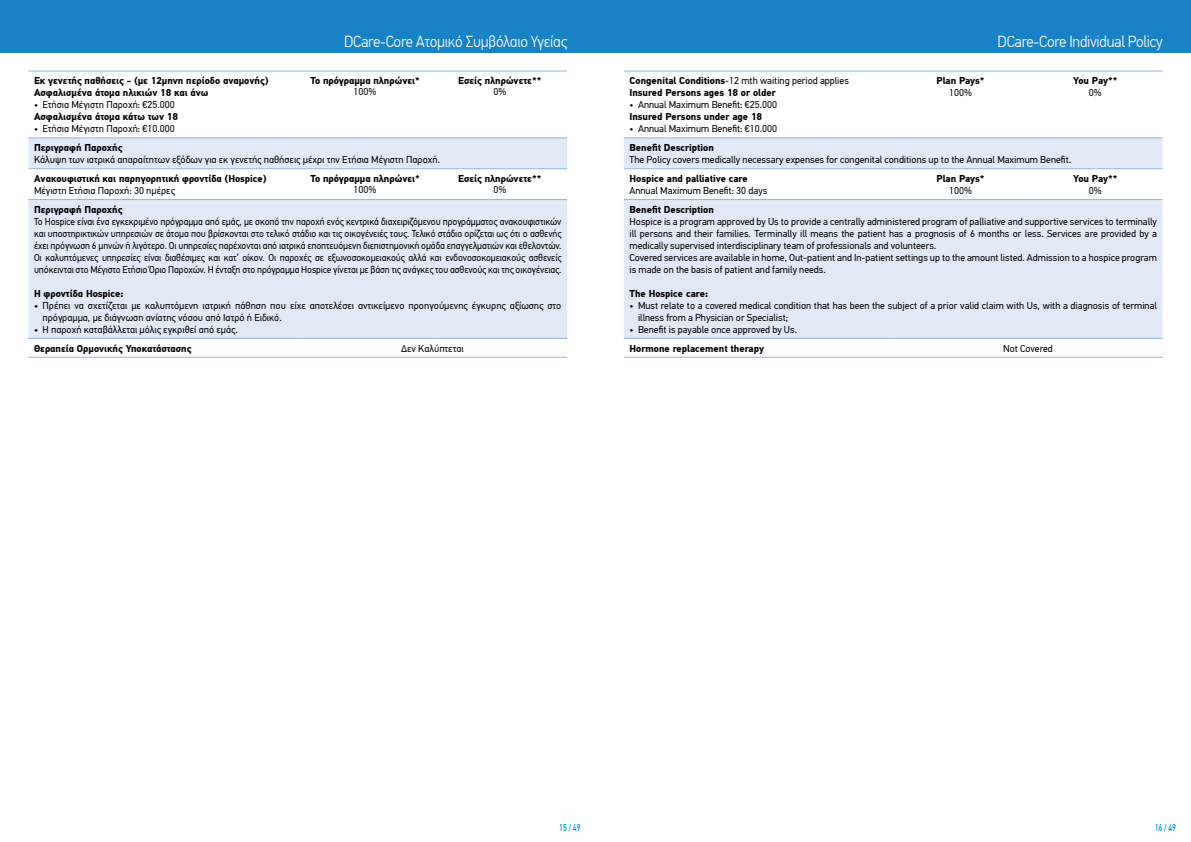
<style>
.page{position:relative;width:1191px;height:842px;background:#fff}
.page>*{position:absolute;margin:0;border:0;box-sizing:border-box;transform-origin:0 0}
.t1{font:300 16px "PF Din Text Pro";letter-spacing:-.015em;color:#fff;scale:.95 1}
.t2{font:10px/12px "PF Din Text Pro";color:#000}
.t3{font:10px/12px "PF Din Text Pro";color:#000;text-align:justify;scale:.95 1}
.t4{font:700 10px/12px "PF Din Text Pro";color:#000}
.t5{font:500 10px "PF Din Text Pro";letter-spacing:-.01em;color:#00a0dc;scale:.74 1}
.s1{font-weight:400}
</style>
<div class="page">
<svg style="left:28px;top:139px;width:539px;height:199px;background:#e5ebf7"></svg>
<hr style="left:298px;top:71px;width:134px;height:1px;background:#93b4df">
<hr style="left:432px;top:71px;width:135px;height:1px;background:#93b4df">
<hr style="left:28px;top:138px;width:270px;height:1px;background:#93b4df">
<hr style="left:298px;top:138px;width:134px;height:1px;background:#93b4df">
<hr style="left:432px;top:138px;width:135px;height:1px;background:#93b4df">
<hr style="left:298px;top:169px;width:134px;height:1px;background:#93b4df">
<hr style="left:432px;top:169px;width:135px;height:1px;background:#93b4df">
<hr style="left:28px;top:199px;width:270px;height:1px;background:#93b4df">
<hr style="left:298px;top:199px;width:134px;height:1px;background:#93b4df">
<hr style="left:432px;top:199px;width:135px;height:1px;background:#93b4df">
<hr style="left:28px;top:357px;width:270px;height:1px;background:#93b4df">
<hr style="left:298px;top:357px;width:134px;height:1px;background:#93b4df">
<hr style="left:432px;top:357px;width:135px;height:1px;background:#93b4df">
<hr style="left:28px;top:71px;width:270px;height:1px;background:#93b4df">
<hr style="left:28px;top:169px;width:270px;height:1px;background:#93b4df">
<hr style="left:28px;top:338px;width:270px;height:1px;background:#93b4df">
<hr style="left:298px;top:338px;width:134px;height:1px;background:#93b4df">
<hr style="left:432px;top:338px;width:135px;height:1px;background:#93b4df">
<div style="left:0;top:0;width:595px;height:53px;background:#1782c5"></div>
<svg style="left:624px;top:139px;width:538px;height:199px;background:#e5ebf7"></svg>
<hr style="left:624px;top:138px;width:269px;height:1px;background:#93b4df">
<hr style="left:893px;top:138px;width:135px;height:1px;background:#93b4df">
<hr style="left:1028px;top:138px;width:134px;height:1px;background:#93b4df">
<hr style="left:624px;top:199px;width:269px;height:1px;background:#93b4df">
<hr style="left:893px;top:199px;width:135px;height:1px;background:#93b4df">
<hr style="left:1028px;top:199px;width:134px;height:1px;background:#93b4df">
<hr style="left:893px;top:338px;width:135px;height:1px;background:#93b4df">
<hr style="left:1028px;top:338px;width:134px;height:1px;background:#93b4df">
<hr style="left:624px;top:357px;width:269px;height:1px;background:#93b4df">
<hr style="left:624px;top:71px;width:269px;height:1px;background:#93b4df">
<hr style="left:893px;top:71px;width:135px;height:1px;background:#93b4df">
<hr style="left:1028px;top:71px;width:134px;height:1px;background:#93b4df">
<hr style="left:624px;top:169px;width:269px;height:1px;background:#93b4df">
<hr style="left:893px;top:169px;width:135px;height:1px;background:#93b4df">
<hr style="left:1028px;top:169px;width:134px;height:1px;background:#93b4df">
<hr style="left:624px;top:338px;width:269px;height:1px;background:#93b4df">
<hr style="left:893px;top:357px;width:135px;height:1px;background:#93b4df">
<hr style="left:1028px;top:357px;width:134px;height:1px;background:#93b4df">
<div style="left:595px;top:0;width:596px;height:53px;background:#1782c5"></div>
<h1 class="t1" style="left:344px;top:33px;width:236px">DCare-Core Ατομικό Συμβόλαιο Υγείας</h1>
<h1 class="t1" style="left:997px;top:33px;width:175px">DCare-Core Individual Policy</h1>
<p class="t4" style="left:34px;top:75px;width:236px">Εκ γενετής παθήσεις - (με 12μηνη περίοδο αναμονής)<br>Ασφαλισμένα άτομα ηλικιών 18 και άνω</p>
<p class="t2" style="left:34px;top:99px;width:142px">• Ετήσια Μέγιστη Παροχή: €25.000</p>
<p class="t4" style="left:34px;top:111px;width:145px">Ασφαλισμένα άτομα κάτω των 18</p>
<p class="t2" style="left:34px;top:123px;width:142px">• Ετήσια Μέγιστη Παροχή: €10.000</p>
<p class="t4" style="left:310px;top:75px;width:111px">Το πρόγραμμα πληρώνει*</p>
<p class="t2" style="left:354px;top:86px;width:24px">100%</p>
<p class="t4" style="left:458px;top:75px;width:85px">Εσείς πληρώνετε**</p>
<p class="t2" style="left:493px;top:86px;width:14px">0%</p>
<p class="t4" style="left:629px;top:75px;width:221px">Congenital Conditions<span class="s1">-12 mth waiting period applies<br></span>Insured Persons ages 18 or older</p>
<p class="t2" style="left:629px;top:99px;width:149px">• Annual Maximum Benefit: €25.000</p>
<p class="t4" style="left:629px;top:111px;width:134px">Insured Persons under age 18</p>
<p class="t2" style="left:629px;top:123px;width:149px">• Annual Maximum Benefit: €10.000</p>
<p class="t4" style="left:936px;top:75px;width:50px">Plan Pays*</p>
<p class="t2" style="left:949px;top:87px;width:24px">100%</p>
<p class="t4" style="left:1073px;top:75px;width:46px">You Pay**</p>
<p class="t2" style="left:1088px;top:87px;width:14px">0%</p>
<p class="t4" style="left:34px;top:142px;width:90px">Περιγραφή Παροχής</p>
<p class="t2" style="left:34px;top:154px;width:407px">Κάλυψη των ιατρικά απαραίτητων εξόδων για εκ γενετής παθήσεις μέχρι την Ετήσια Μέγιστη Παροχή.</p>
<p class="t4" style="left:34px;top:173px;width:234px">Ανακουφιστική και παρηγορητική φροντίδα (Ηοspice)</p>
<p class="t2" style="left:34px;top:185px;width:142px">Μέγιστη Ετήσια Παροχή: 30 ημέρες</p>
<p class="t4" style="left:310px;top:173px;width:111px">Το πρόγραμμα πληρώνει*</p>
<p class="t2" style="left:354px;top:184px;width:24px">100%</p>
<p class="t4" style="left:458px;top:173px;width:85px">Εσείς πληρώνετε**</p>
<p class="t2" style="left:493px;top:184px;width:14px">0%</p>
<p class="t4" style="left:629px;top:142px;width:86px">Benefit Description</p>
<p class="t2" style="left:629px;top:154px;width:443px">The Policy covers medically necessary expenses for congenital conditions up to the Annual Maximum Benefit.</p>
<p class="t4" style="left:629px;top:173px;width:120px">Hospice and palliative care</p>
<p class="t2" style="left:629px;top:185px;width:139px">Annual Maximum Benefit: 30 days</p>
<p class="t4" style="left:936px;top:173px;width:50px">Plan Pays*</p>
<p class="t2" style="left:949px;top:185px;width:24px">100%</p>
<p class="t4" style="left:1073px;top:173px;width:46px">You Pay**</p>
<p class="t2" style="left:1088px;top:185px;width:14px">0%</p>
<p class="t4" style="left:34px;top:204px;width:90px">Περιγραφή Παροχής</p>
<p class="t3" style="left:34px;top:215px;width:557px">Το Hospice είναι ένα εγκεκριμένο πρόγραμμα από εμάς, με σκοπό την παροχή ενός κεντρικά διαχειριζόμενου προγράμματος ανακουφιστικών και υποστηρικτικών υπηρεσιών σε άτομα που βρίσκονται στο τελικό στάδιο και τις οικογένειές τους. Τελικό στάδιο ορίζεται ως ότι ο ασθενής έχει πρόγνωση 6 μηνών ή λιγότερο. Οι υπηρεσίες παρέχονται από ιατρικά εποπτευόμενη διεπιστημονική ομάδα επαγγελματιών και εθελοντών.<br>Οι καλυπτόμενες υπηρεσίες είναι διαθέσιμες και κατ’ οίκον. Οι παροχές σε εξωνοσοκομειακούς αλλά και ενδονοσοκομειακούς ασθενείς υπόκεινται στο Μέγιστο Ετήσιο Όριο Παροχών. Η ένταξη στο πρόγραμμα Hospice γίνεται με βάση τις ανάγκες του ασθενούς και της οικογένειας.</p>
<p class="t4" style="left:34px;top:288px;width:91px">H φροντίδα Hospice:</p>
<p class="t2" style="left:43px;top:299px;width:520px;text-indent:-8px">• Πρέπει να σχετίζεται με καλυπτόμενη ιατρική πάθηση που είχε αποτελέσει αντικείμενο προηγούμενης έγκυρης αξίωσης στο πρόγραμμα, με διάγνωση ανίατης νόσου από Ιατρό ή Ειδικό.</p>
<p class="t2" style="left:34px;top:323px;width:205px">• Η παροχή καταβάλλεται μόλις εγκριθεί από εμάς.</p>
<p class="t4" style="left:34px;top:342px;width:159px">Θεραπεία Ορμονικής Υποκατάστασης</p>
<p class="t2" style="left:401px;top:342px;width:64px">Δεν Καλύπτεται</p>
<p class="t4" style="left:629px;top:204px;width:86px">Benefit Description</p>
<p class="t2" style="left:629px;top:215px;width:529px">Hospice is a program approved by Us to provide a centrally administered program of palliative and supportive services to terminally ill persons and their families. Terminally ill means the patient has a prognosis of 6 months or less. Services are provided by a medically supervised interdisciplinary team of professionals and volunteers.<br>Covered services are available in home, Out-patient and In-patient settings up to the amount listed. Admission to a hospice program is made on the basis of patient and family needs.</p>
<p class="t4" style="left:629px;top:288px;width:80px">The Hospice care:</p>
<p class="t2" style="left:638px;top:299px;width:520px;text-indent:-8px">• Must relate to a covered medical condition that has been the subject of a prior valid claim with Us, with a diagnosis of terminal illness from a Physician or Specialist;</p>
<p class="t2" style="left:629px;top:323px;width:169px">• Benefit is payable once approved by Us.</p>
<p class="t4" style="left:629px;top:342px;width:136px">Hormone replacement therapy</p>
<p class="t2" style="left:1003px;top:342px;width:51px">Not Covered</p>
<p class="t5" style="left:559px;top:822px;width:30px">15 / 49</p>
<p class="t5" style="left:1154px;top:822px;width:30px">16 / 49</p>
</div>
